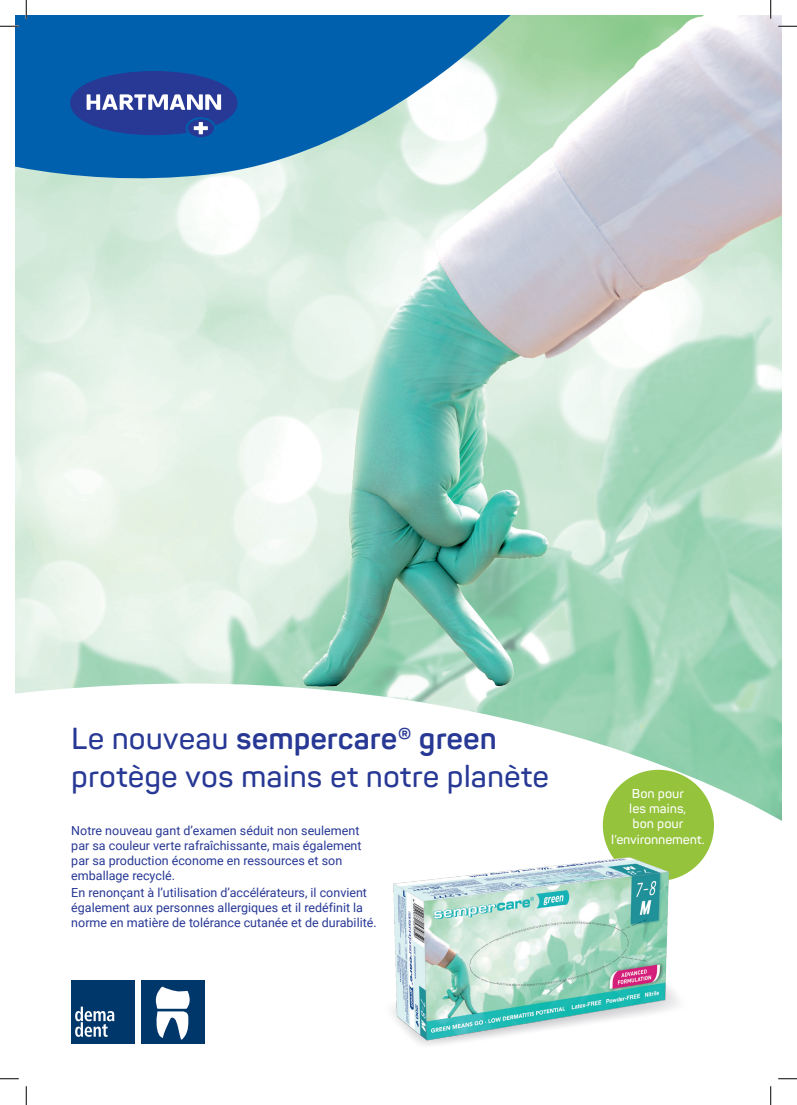
<style>
.page{position:relative;width:797px;height:1105px;background:#fff}
.page>*{position:absolute;margin:0;border:0;box-sizing:border-box;transform-origin:0 0}
.t1{font:600 30px/37.5px "Panton";color:#273895}
.t2{font:600 12.75px/15.2px "Panton";color:#fff;text-align:center}
.t3{font:12.5px/15px "Roboto";color:#273895}
.s1{font-weight:700}
</style>
<div class="page">
<img style="left:16px;top:16px;width:765px;height:667px">
<svg style="left:16px;top:683px;width:765px;height:406px"></svg>
<div style="left:141px;top:980px;width:64px;height:64px;background:#00376b"></div>
<svg style="left:155px;top:986px;width:35px;height:54px"></svg>
<div style="left:71px;top:980px;width:64px;height:64px;background:#00376b"></div>
<svg style="left:75px;top:1007px;width:39px;height:30px"></svg>
<div style="left:603px;top:770px;width:111px;height:111px;background:#95c33c;border-radius:50%"></div>
<img style="left:373px;top:857px;width:330px;height:195px">
<svg style="left:16px;top:16px;width:668px;height:188px;background:#74a9c3"></svg>
<div style="left:188px;top:119px;width:26px;height:18px;background:#273895;border-radius:50%"></div>
<svg style="left:70px;top:71px;width:167px;height:64px;background:#3857a6"></svg>
<svg style="left:0;top:25px;width:19px;height:2px"></svg>
<svg style="left:778px;top:25px;width:19px;height:2px"></svg>
<svg style="left:0;top:1078px;width:19px;height:1px"></svg>
<svg style="left:778px;top:1078px;width:19px;height:1px"></svg>
<svg style="left:25px;top:0;width:2px;height:19px"></svg>
<svg style="left:25px;top:1086px;width:2px;height:19px"></svg>
<svg style="left:770px;top:0;width:1px;height:19px"></svg>
<svg style="left:770px;top:1086px;width:1px;height:19px"></svg>
<h1 class="t1" style="left:71px;top:720px;width:479px">Le nouveau <span class="s1">sempercare® green </span>protège vos mains et notre planète</h1>
<p class="t3" style="left:71px;top:822px;width:292px">Notre nouveau gant d’examen séduit non seulement par sa couleur verte rafraîchissante, mais également par sa production économe en ressources et son emballage recyclé.</p>
<p class="t3" style="left:71px;top:884px;width:307px">En renonçant à l’utilisation d’accélérateurs, il convient également aux personnes allergiques et il redéfinit la norme en matière de tolérance cutanée et de durabilité.</p>
<p class="t2" style="left:611px;top:786px;width:95px">Bon pour<br>les mains,<br>bon pour l’environnement.</p>
</div>
